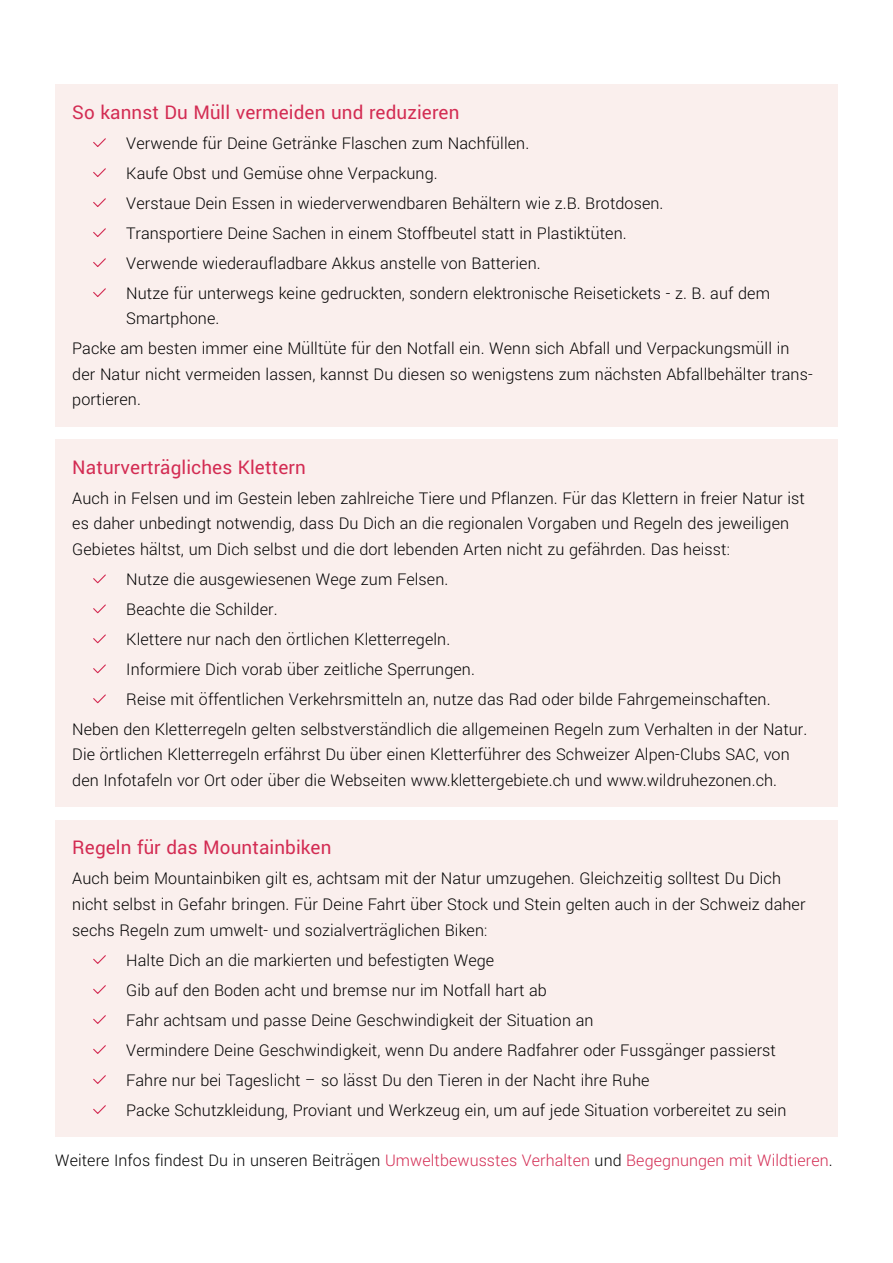
<style>
.page{position:relative;width:893px;height:1263px;background:#fff}
.page>*{position:absolute;margin:0;border:0;box-sizing:border-box;transform-origin:0 0}
.t1{font:21px "Yantramanav";letter-spacing:.005em;color:#d32c53}
.t2{font:300 18px/30px "Yantramanav";letter-spacing:.005em;color:#000}
.t3{font:300 17.85px "Yantramanav";letter-spacing:.005em;color:#d32c53}
.s1{color:#000}
</style>
<div class="page">
<div style="left:55px;top:820px;width:783px;height:316px;background:#faefed"></div>
<svg style="left:93px;top:985px;width:13px;height:9px"></svg>
<svg style="left:93px;top:955px;width:13px;height:9px"></svg>
<svg style="left:93px;top:1105px;width:13px;height:9px"></svg>
<svg style="left:93px;top:1075px;width:13px;height:9px"></svg>
<svg style="left:93px;top:1045px;width:13px;height:9px"></svg>
<svg style="left:93px;top:1015px;width:13px;height:9px"></svg>
<div style="left:55px;top:84px;width:783px;height:342px;background:#faefed"></div>
<svg style="left:93px;top:198px;width:13px;height:9px"></svg>
<svg style="left:93px;top:168px;width:13px;height:9px"></svg>
<svg style="left:93px;top:138px;width:13px;height:9px"></svg>
<svg style="left:93px;top:228px;width:13px;height:9px"></svg>
<svg style="left:93px;top:258px;width:13px;height:9px"></svg>
<svg style="left:93px;top:288px;width:13px;height:9px"></svg>
<div style="left:55px;top:439px;width:783px;height:368px;background:#faefed"></div>
<svg style="left:93px;top:574px;width:13px;height:10px"></svg>
<svg style="left:93px;top:604px;width:13px;height:10px"></svg>
<svg style="left:93px;top:634px;width:13px;height:10px"></svg>
<svg style="left:93px;top:664px;width:13px;height:10px"></svg>
<svg style="left:93px;top:694px;width:13px;height:10px"></svg>
<p class="t1" style="left:72px;top:99px;width:389px">So kannst Du Müll vermeiden und reduzieren</p>
<p class="t2" style="left:126px;top:128px;width:645px">Verwende für Deine Getränke Flaschen zum Nachfüllen.<br>Kaufe Obst und Gemüse ohne Verpackung.<br>Verstaue Dein Essen in wiederverwendbaren Behältern wie z.B. Brotdosen.<br>Transportiere Deine Sachen in einem Stoffbeutel statt in Plastiktüten.<br>Verwende wiederaufladbare Akkus anstelle von Batterien.<br>Nutze für unterwegs keine gedruckten, sondern elektronische Reisetickets - z. B. auf dem</p>
<p class="t2" style="left:72px;top:304px;width:719px;text-indent:54px">Smartphone.<br>Packe am besten immer eine Mülltüte für den Notfall ein. Wenn sich Abfall und Verpackungsmüll in</p>
<p class="t2" style="left:72px;top:361px;width:742px;line-height:25.5px">der Natur nicht vermeiden lassen, kannst Du diesen so wenigstens zum nächsten Abfallbehälter trans&shy;portieren.</p>
<p class="t1" style="left:72px;top:454px;width:235px">Naturverträgliches Klettern</p>
<p class="t2" style="left:72px;top:485px;width:734px;line-height:25.5px">Auch in Felsen und im Gestein leben zahlreiche Tiere und Pflanzen. Für das Klettern in freier Natur ist es daher unbedingt notwendig, dass Du Dich an die regionalen Vorgaben und Regeln des jeweiligen<br>Gebietes hältst, um Dich selbst und die dort lebenden Arten nicht zu gefährden. Das heisst:</p>
<p class="t2" style="left:126px;top:564px;width:323px">Nutze die ausgewiesenen Wege zum Felsen.</p>
<p class="t2" style="left:126px;top:594px;width:153px">Beachte die Schilder.</p>
<p class="t2" style="left:126px;top:624px;width:325px">Klettere nur nach den örtlichen Kletterregeln.</p>
<p class="t2" style="left:126px;top:654px;width:350px">Informiere Dich vorab über zeitliche Sperrungen.</p>
<p class="t2" style="left:126px;top:684px;width:646px">Reise mit öffentlichen Verkehrsmitteln an, nutze das Rad oder bilde Fahrgemeinschaften.</p>
<p class="t2" style="left:72px;top:714px;width:737px">Neben den Kletterregeln gelten selbstverständlich die allgemeinen Regeln zum Verhalten in der Natur.</p>
<p class="t2" style="left:72px;top:742px;width:719px;line-height:25.5px">Die örtlichen Kletterregeln erfährst Du über einen Kletterführer des Schweizer Alpen-Clubs SAC, von den Infotafeln vor Ort oder über die Webseiten www.klettergebiete.ch und www.wildruhezonen.ch.</p>
<p class="t1" style="left:72px;top:835px;width:261px">Regeln für das Mountainbiken</p>
<p class="t2" style="left:72px;top:866px;width:735px;line-height:25.5px">Auch beim Mountainbiken gilt es, achtsam mit der Natur umzugehen. Gleichzeitig solltest Du Dich nicht selbst in Gefahr bringen. Für Deine Fahrt über Stock und Stein gelten auch in der Schweiz daher sechs Regeln zum umwelt- und sozialverträglichen Biken:</p>
<p class="t2" style="left:126px;top:945px;width:662px">Halte Dich an die markierten und befestigten Wege<br>Gib auf den Boden acht und bremse nur im Notfall hart ab<br>Fahr achtsam und passe Deine Geschwindigkeit der Situation an<br>Vermindere Deine Geschwindigkeit, wenn Du andere Radfahrer oder Fussgänger passierst Fahre nur bei Tageslicht – so lässt Du den Tieren in der Nacht ihre Ruhe<br>Packe Schutzkleidung, Proviant und Werkzeug ein, um auf jede Situation vorbereitet zu sein</p>
<p class="t3" style="left:55px;top:1150px;width:779px"><span class="s1">Weitere Infos findest Du in unseren Beiträgen</span> Umweltbewusstes Verhalten <span class="s1">und</span> Begegnungen mit Wildtieren<span class="s1">.</span></p>
</div>
